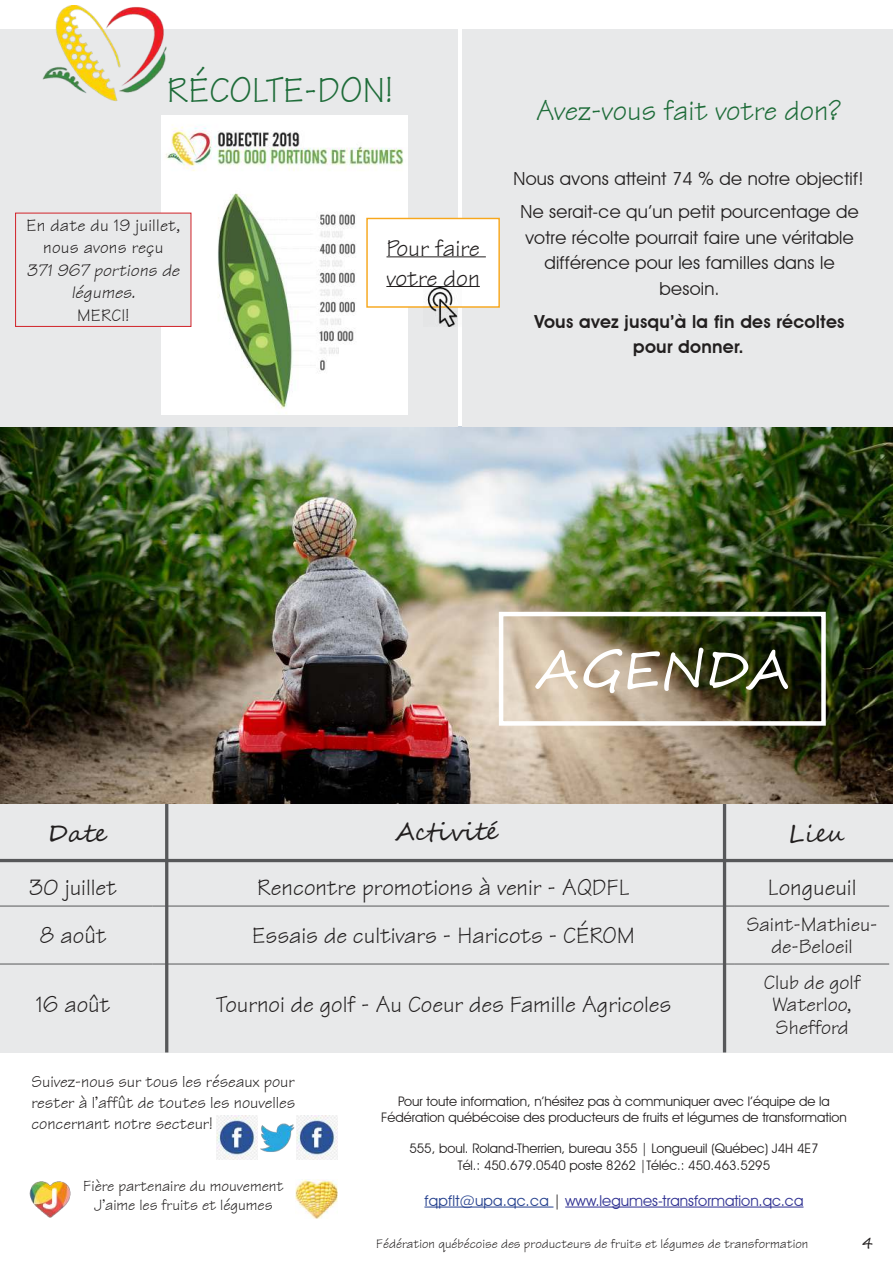
<style>
.page{position:relative;width:893px;height:1263px;background:#fff}
.page>*{position:absolute;margin:0;border:0;box-sizing:border-box;transform-origin:0 0}
.t1{font:52.5px "Segoe Script";color:#fff}
.t2{font:37.5px "Technical Plain";color:#1e6c39}
.t3{font:30px "Technical Plain";color:#1e6c39}
.t4{font:24.75px/29.5px "Technical Plain";color:#221f1f}
.t5{font:24px "Technical Plain";color:#221f1f}
.t6{font:24px "Segoe Script";color:#221f1f}
.t7{font:21px/22.5px "Technical Plain";color:#221f1f;text-align:center}
.t8{font:18px/25.5px "Avant Garde IT Cby BT";letter-spacing:.015em;color:#221f1f;text-align:center}
.t9{font:600 18px/25.5px "Avant Garde IT Cby BT";letter-spacing:.015em;color:#221f1f;text-align:center}
.t10{font:18px/22.5px "Technical Plain";letter-spacing:.015em;color:#221f1f;text-align:center}
.t11{font:italic 18px/22.5px "Technical";letter-spacing:.015em;color:#221f1f;text-align:center}
.t12{font:17.1px/20.5px "Technical Plain";color:#221f1f;text-align:justify}
.t13{font:16.05px/19.2px "Technical Plain";color:#221f1f;text-align:center}
.t14{font:15px "Avant Garde IT Cby BT";color:#2e3092}
.t15{font:15px "Segoe Script";color:#221f1f}
.t16{font:13.5px "Technical Plain";color:#221f1f}
.t17{font:13.2px/15.8px "Avant Garde IT Cby BT";color:#221f1f;text-align:center}
.s1{color:#24408e}
.s2{color:#221f1f}
</style>
<div class="page">
<img style="left:0;top:427px;width:893px;height:377px">
<div style="left:499px;top:612px;width:327px;height:114px;border:5px solid #fff"></div>
<div style="left:0;top:804px;width:893px;height:248px;background:#e8e9ea"></div>
<hr style="left:165px;top:804px;width:3px;height:248px;background:#57585a">
<hr style="left:0;top:859px;width:893px;height:3px;background:#57585a">
<hr style="left:723px;top:804px;width:3px;height:248px;background:#57585a">
<hr style="left:0;top:906px;width:152px;height:1px;background:#57585a">
<hr style="left:152px;top:906px;width:583px;height:1px;background:#57585a">
<hr style="left:735px;top:906px;width:154px;height:1px;background:#57585a">
<hr style="left:0;top:964px;width:152px;height:1px;background:#57585a">
<hr style="left:152px;top:964px;width:583px;height:1px;background:#57585a">
<hr style="left:735px;top:964px;width:154px;height:1px;background:#57585a">
<hr style="left:424px;top:1206px;width:129px;height:1px;background:#24408e">
<hr style="left:565px;top:1206px;width:238px;height:1px;background:#2e3092">
<img style="left:29px;top:1181px;width:42px;height:37px">
<img style="left:295px;top:1180px;width:43px;height:39px">
<img style="left:296px;top:1115px;width:42px;height:45px">
<img style="left:260px;top:1123px;width:35px;height:29px">
<img style="left:216px;top:1115px;width:42px;height:45px">
<div style="left:463px;top:29px;width:430px;height:398px;background:#e8e9ea"></div>
<div style="left:0;top:29px;width:457px;height:398px;background:#e8e9ea"></div>
<img style="left:42px;top:6px;width:125px;height:95px">
<img style="left:162px;top:116px;width:245px;height:299px">
<div style="left:367px;top:218px;width:132px;height:89px;background:#fff"></div>
<hr style="left:386px;top:257px;width:100px;height:1px;background:#221f1f">
<hr style="left:386px;top:286px;width:94px;height:1px;background:#221f1f">
<div style="left:366px;top:218px;width:134px;height:90px;border:1px solid #f7a71d"></div>
<img style="left:423px;top:287px;width:39px;height:39px">
<div style="left:16px;top:213px;width:175px;height:113px;background:#e8e9ea"></div>
<div style="left:15px;top:213px;width:176px;height:114px;border:1px solid #d12229"></div>
<h2 class="t2" style="left:167px;top:75px;width:228px">RÉCOLTE-DON!</h2>
<h3 class="t10" style="left:26px;top:216px;width:155px">En date du 19 juillet, nous avons reçu</h3>
<h3 class="t11" style="left:27px;top:261px;width:154px">371 967 portions de légumes.</h3>
<h3 class="t10" style="left:77px;top:306px;width:54px">MERCI!</h3>
<h3 class="t4" style="left:386px;top:236px;width:95px">Pour faire votre don</h3>
<h3 class="t3" style="left:536px;top:98px;width:307px">Avez-vous fait votre don?</h3>
<h3 class="t8" style="left:513px;top:164px;width:351px;line-height:33px">Nous avons atteint 74 % de notre objectif!<br>Ne serait-ce qu’un petit pourcentage de</h3>
<h3 class="t8" style="left:525px;top:226px;width:330px">votre récolte pourrait faire une véritable différence pour les familles dans le besoin.</h3>
<h3 class="t9" style="left:534px;top:310px;width:311px">Vous avez jusqu’à la fin des récoltes pour donner.</h3>
<h1 class="t1" style="left:535px;top:627px;width:255px">AGENDA</h1>
<h3 class="t6" style="left:47px;top:814px;width:61px">Date</h3>
<h3 class="t6" style="left:395px;top:812px;width:105px">Activité</h3>
<h3 class="t6" style="left:788px;top:814px;width:58px">Lieu</h3>
<h3 class="t5" style="left:29px;top:878px;width:89px">30 juillet</h3>
<h3 class="t5" style="left:257px;top:878px;width:374px">Rencontre promotions à venir - AQDFL</h3>
<h3 class="t5" style="left:768px;top:878px;width:90px">Longueuil</h3>
<h3 class="t5" style="left:40px;top:925px;width:68px">8 août</h3>
<h3 class="t5" style="left:252px;top:925px;width:384px">Essais de cultivars - Haricots - CÉROM</h3>
<h3 class="t7" style="left:747px;top:915px;width:132px">Saint-Mathieu&shy;de-Beloeil</h3>
<h3 class="t5" style="left:36px;top:995px;width:76px">16 août</h3>
<h3 class="t5" style="left:216px;top:995px;width:457px">Tournoi de golf - Au Coeur des Famille Agricoles</h3>
<h3 class="t7" style="left:764px;top:973px;width:98px">Club de golf<br>Waterloo,<br>Shefford</h3>
<p class="t12" style="left:31px;top:1073px;width:265px">Suivez-nous sur tous les réseaux pour rester à l’affût de toutes les nouvelles concernant notre secteur!</p>
<p class="t13" style="left:83px;top:1178px;width:202px">Fière partenaire du mouvement<br>J’aime les fruits et légumes</p>
<p class="t17" style="left:381px;top:1094px;width:467px">Pour toute information, n’hésitez pas à communiquer avec l’équipe de la<br>Fédération québécoise des producteurs de fruits et légumes de transformation</p>
<p class="t17" style="left:409px;top:1141px;width:411px;line-height:16.4px">555, boul. Roland-Therrien, bureau 355 | Longueuil (Québec) J4H 4E7<br>Tél.: 450.679.0540 poste 8262 |Téléc.: 450.463.5295</p>
<p class="t14" style="left:424px;top:1193px;width:381px"><span class="s1">fqpflt@upa.qc.ca</span> <span class="s2">|</span> www.legumes-transformation.qc.ca</p>
<p class="t16" style="left:376px;top:1238px;width:434px">Fédération québécoise des producteurs de fruits et légumes de transformation</p>
<p class="t15" style="left:862px;top:1234px;width:12px">4</p>
</div>
